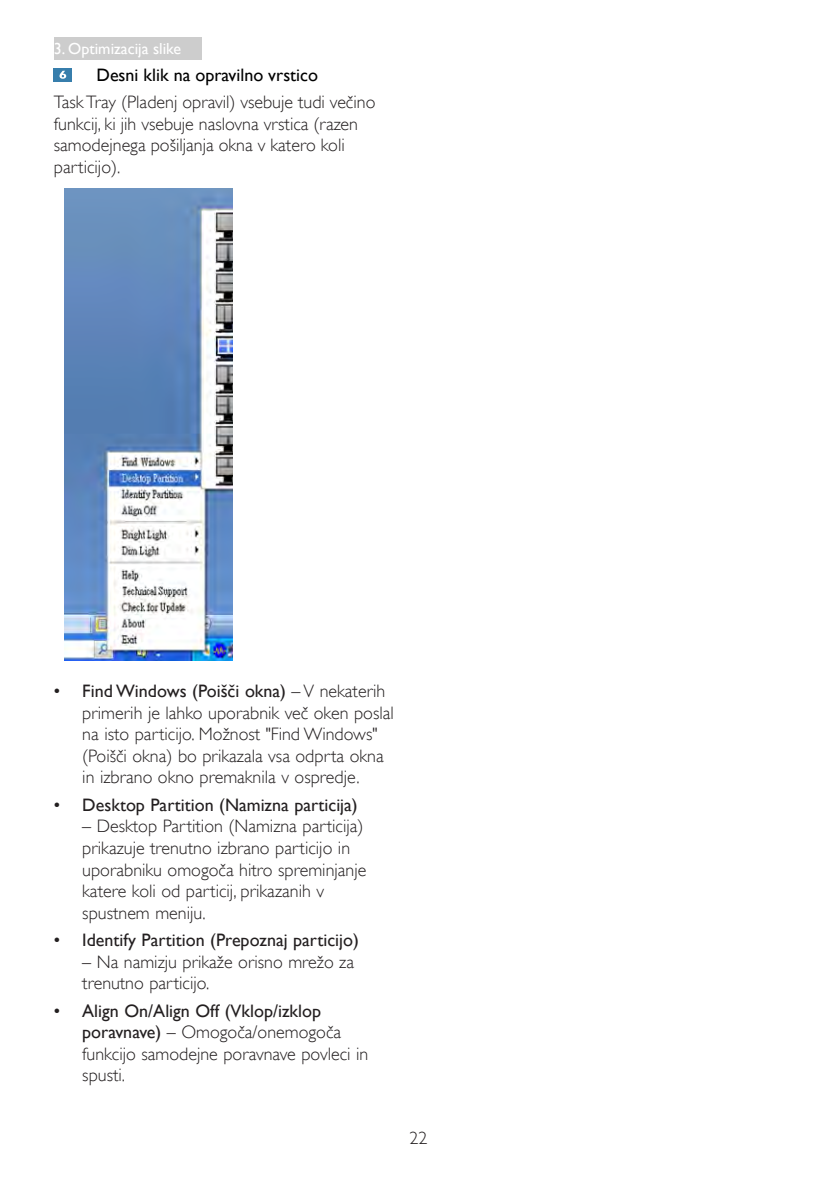
<style>
.page{position:relative;width:840px;height:1191px;background:#fff}
.page>*{position:absolute;margin:0;border:0;box-sizing:border-box;transform-origin:0 0}
.t1{font:18px/21.6px "Gill Sans Alt One WGL Light";color:#231f20}
.t2{font:18px "Gill Sans Alt One WGL";color:#231f20}
.t3{font:18px "Gill Sans Alt One WGL";color:#000}
.t4{font:300 18px "Gill Alt One";color:#231f20}
.t5{font:16px "Gill Sans Alt One WGL";color:#fff}
.s1{font-family:"Gill Sans Alt One WGL Light"}
.s2{font-family:"Gill Sans Alt One WGL"}
</style>
<div class="page">
<div style="left:54px;top:37px;width:147px;height:23px;background:#cdcdcd"></div>
<div style="left:54px;top:68px;width:18px;height:14px;background:#377eac"></div>
<svg style="left:59px;top:71px;width:7px;height:8px"></svg>
<img style="left:64px;top:188px;width:168px;height:472px">
<p class="t5" style="left:54px;top:38px;width:129px">3. Optimizacija slike</p>
<p class="t3" style="left:96px;top:62px;width:223px">Desni klik na opravilno vrstico</p>
<p class="t1" style="left:54px;top:91px;width:323px">TaskTray (Pladenj opravil) vsebuje tudi večino funkcij, ki jih vsebuje naslovna vrstica (razen samodejnega pošiljanja okna v katero koli particijo).</p>
<p class="t2" style="left:54px;top:678px;width:333px">• Find Windows (Poišči okna) <span class="s1">– V nekaterih</span></p>
<p class="t1" style="left:82px;top:702px;width:313px">primerih je lahko uporabnik več oken poslal na isto particijo. Možnost "Find Windows" (Poišči okna) bo prikazala vsa odprta okna in izbrano okno premaknila v ospredje.</p>
<p class="t2" style="left:54px;top:792px;width:305px">• Desktop Partition (Namizna particija)</p>
<p class="t1" style="left:82px;top:815px;width:285px">– Desktop Partition (Namizna particija) prikazuje trenutno izbrano particijo in uporabniku omogoča hitro spreminjanje katere koli od particij, prikazanih v spustnem meniju.</p>
<p class="t2" style="left:54px;top:927px;width:306px">• Identify Partition (Prepoznaj particijo)</p>
<p class="t1" style="left:82px;top:951px;width:273px">– Na namizju prikaže orisno mrežo za trenutno particijo.</p>
<p class="t2" style="left:54px;top:998px;width:268px">• Align On/Align Off (Vklop/izklop</p>
<p class="t1" style="left:82px;top:1021px;width:287px"><span class="s2">poravnave)</span> – Omogoča/onemogoča funkcijo samodejne poravnave povleci in spusti.</p>
<p class="t4" style="left:409px;top:1128px;width:19px">22</p>
</div>
